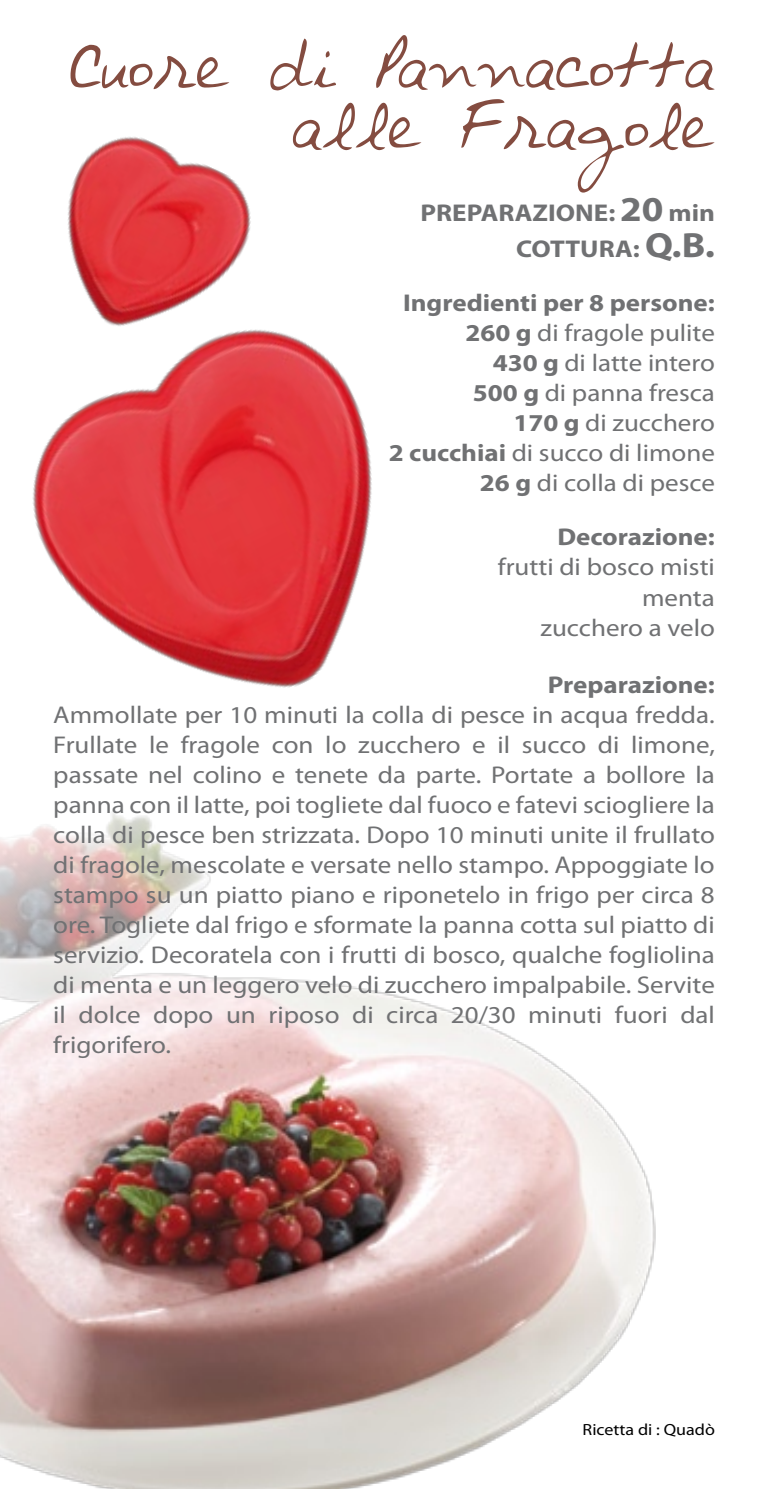
<style>
.page{position:relative;width:766px;height:1489px;background:#fff}
.page>*{position:absolute;margin:0;border:0;box-sizing:border-box;transform-origin:0 0}
.t1{font:54px/60px "Avantque...";letter-spacing:.01em;color:#844c40;text-align:right}
.t2{font:700 35.1px "Myriad Pro";color:#707173;scale:1.11 1}
.t3{font:24.3px/30px "Myriad Pro";color:#707173;text-align:right;scale:1.11 1}
.t4{font:700 24.3px "Myriad Pro";color:#707173;scale:1.11 1}
.t5{font:16.2px "Myriad Pro";color:#000;scale:1.11 1}
.s1{font-size:35.1px}
.s2{font-size:24.3px}
.s3{font-weight:700}
</style>
<div class="page">
<img style="left:0;top:812px;width:656px;height:676px">
<img style="left:32px;top:332px;width:340px;height:356px">
<img style="left:32px;top:137px;width:242px;height:229px">
<h1 class="t1" style="left:70px;top:39px;width:646px">Cuore di Pannacotta alle Fragole</h1>
<p class="t4" style="left:420px;top:197px;width:15px">PREPARAZIONE</p>
<p class="t4" style="left:608px;top:197px;width:97px">: <span class="s1">20</span> min</p>
<p class="t4" style="left:516px;top:233px;width:16px">COTTURA</p>
<h2 class="t2" style="left:632px;top:222px;width:75px"><span class="s2">:</span> Q.B.</h2>
<p class="t3" style="left:389px;top:288px;width:295px"><span class="s3">Ingredienti per 8 persone:<br>260 g</span> di fragole pulite<br><span class="s3">430 g</span> di latte intero<br><span class="s3">500 g</span> di panna fresca<br><span class="s3">170 g</span> di zucchero<br><span class="s3">2 cucchiai</span> di succo di limone<br><span class="s3">26 g</span> di colla di pesce</p>
<p class="t4" style="left:557px;top:521px;width:143px">Decorazione:</p>
<p class="t3" style="left:497px;top:552px;width:197px">frutti di bosco misti menta<br>zucchero a velo</p>
<p class="t4" style="left:547px;top:668px;width:152px">Preparazione:</p>
<p class="t3" style="left:53px;top:699px;width:597px;text-align:justify">Ammollate per 10 minuti la colla di pesce in acqua fredda.<br>Frullate le fragole con lo zucchero e il succo di limone, passate nel colino e tenete da parte. Portate a bollore la panna con il latte, poi togliete dal fuoco e fatevi sciogliere la colla di pesce ben strizzata. Dopo 10 minuti unite il frullato di fragole, mescolate e versate nello stampo. Appoggiate lo stampo su un piatto piano e riponetelo in frigo per circa 8 ore. Togliete dal frigo e sformate la panna cotta sul piatto di servizio. Decoratela con i frutti di bosco, qualche fogliolina di menta e un leggero velo di zucchero impalpabile. Servite il dolce dopo un riposo di circa 20/30 minuti fuori dal frigorifero.</p>
<p class="t5" style="left:582px;top:1419px;width:121px">Ricetta di : Quadò</p>
</div>
